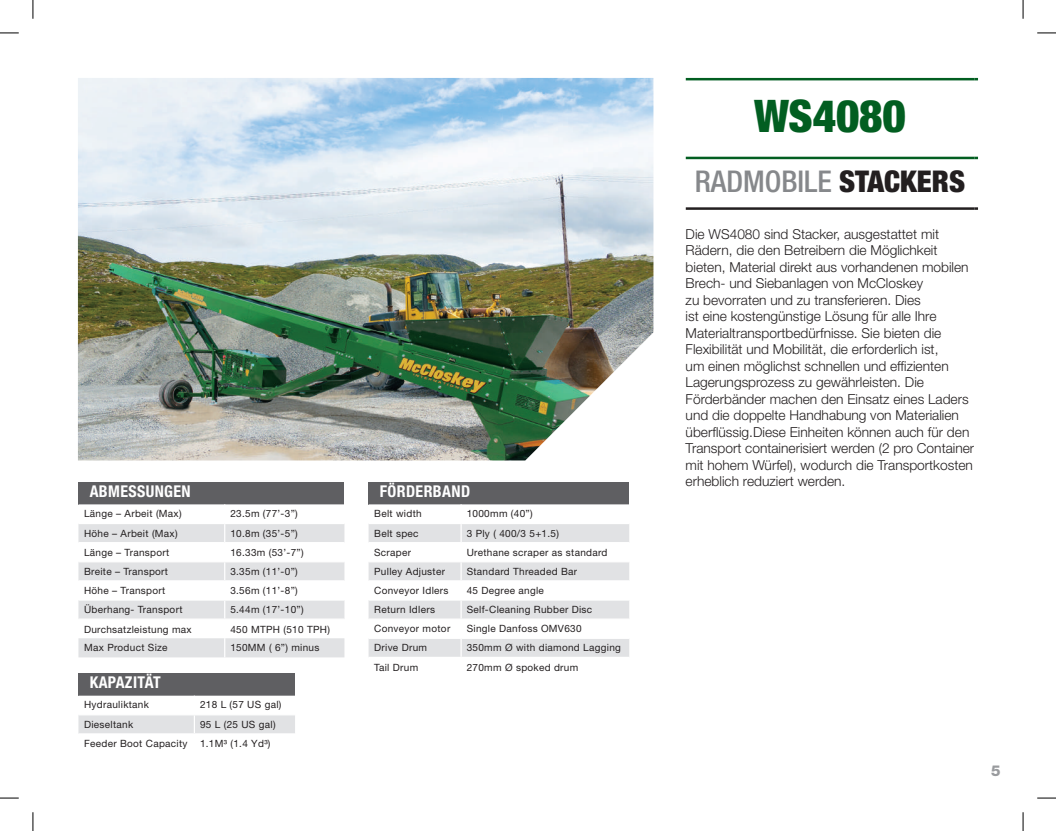
<style>
.page{position:relative;width:1056px;height:831px;background:#fff}
.page>*{position:absolute;margin:0;border:0;box-sizing:border-box;transform-origin:0 0}
.t1{font:900 condensed 45px "Helvetica Neue LT Std";letter-spacing:-.005em;color:#025e21}
.t2{font:500 condensed 30px "Helvetica Neue LT Std";color:#86888b}
.t3{font:700 condensed 16.25px "Helvetica Neue LT Std";letter-spacing:.025em;color:#fff}
.t4{font:800 15px "Helvetica Neue LT Std";color:#999b9e}
.t5{font:300 13.75px/16.5px "Helvetica Neue LT Std";color:#231f20}
.t6{font:10px/19.5px "Helvetica Neue LT Std";letter-spacing:.03em;color:#231f20}
.s1{font-weight:900;color:#231f20}
</style>
<div class="page">
<img style="left:78px;top:78px;width:575px;height:382px">
<hr style="left:686px;top:78px;width:288px;height:2px;background:#025e21">
<hr style="left:686px;top:157px;width:288px;height:2px;background:#025e21">
<hr style="left:686px;top:207px;width:288px;height:3px;background:#231f20">
<svg style="left:974px;top:207px;width:4px;height:3px"></svg>
<div style="left:78px;top:482px;width:266px;height:22px;background:#5f5f62"></div>
<svg style="left:78px;top:504px;width:266px;height:1px"></svg>
<svg style="left:78px;top:524px;width:266px;height:133px;fill:#e1e2e4"></svg>
<hr style="left:78px;top:542px;width:147px;height:1px;background:#fff">
<hr style="left:225px;top:542px;width:119px;height:1px;background:#fff">
<hr style="left:78px;top:561px;width:147px;height:1px;background:#fff">
<hr style="left:225px;top:561px;width:119px;height:1px;background:#fff">
<hr style="left:78px;top:580px;width:147px;height:1px;background:#fff">
<hr style="left:225px;top:580px;width:119px;height:1px;background:#fff">
<hr style="left:78px;top:599px;width:147px;height:2px;background:#fff">
<hr style="left:225px;top:599px;width:119px;height:2px;background:#fff">
<hr style="left:78px;top:618px;width:147px;height:2px;background:#fff">
<hr style="left:225px;top:618px;width:119px;height:2px;background:#fff">
<svg style="left:224px;top:504px;width:1px;height:153px"></svg>
<div style="left:78px;top:673px;width:217px;height:23px;background:#5f5f62"></div>
<svg style="left:78px;top:715px;width:217px;height:19px"></svg>
<div style="left:369px;top:482px;width:260px;height:22px;background:#5f5f62"></div>
<svg style="left:369px;top:504px;width:260px;height:153px"></svg>
<svg style="left:0;top:32px;width:19px;height:2px"></svg>
<svg style="left:1037px;top:32px;width:19px;height:2px"></svg>
<svg style="left:0;top:797px;width:19px;height:2px"></svg>
<svg style="left:1037px;top:797px;width:19px;height:2px"></svg>
<svg style="left:32px;top:0;width:2px;height:19px"></svg>
<svg style="left:32px;top:812px;width:2px;height:19px"></svg>
<svg style="left:1022px;top:0;width:2px;height:19px"></svg>
<svg style="left:1022px;top:812px;width:2px;height:19px"></svg>
<p class="t3" style="left:90px;top:481px;width:103px">ABMESSUNGEN</p>
<p class="t6" style="left:84px;top:504px;width:99px">Länge – Arbeit (Max)</p>
<p class="t6" style="left:230px;top:504px;width:69px">23.5m (77’-3”)</p>
<p class="t6" style="left:84px;top:523px;width:95px">Höhe – Arbeit (Max)</p>
<p class="t6" style="left:230px;top:523px;width:69px">10.8m (35’-5”)</p>
<p class="t6" style="left:84px;top:542px;width:87px">Länge – Transport</p>
<p class="t6" style="left:230px;top:542px;width:75px">16.33m (53’-7”)</p>
<p class="t6" style="left:84px;top:561px;width:86px">Breite – Transport</p>
<p class="t6" style="left:230px;top:561px;width:69px">3.35m (11’-0”)</p>
<p class="t6" style="left:84px;top:580px;width:83px">Höhe – Transport</p>
<p class="t6" style="left:230px;top:580px;width:69px">3.56m (11’-8”)</p>
<p class="t6" style="left:84px;top:600px;width:100px">Überhang- Transport</p>
<p class="t6" style="left:230px;top:600px;width:75px">5.44m (17’-10”)</p>
<p class="t6" style="left:84px;top:619px;width:109px">Durchsatzleistung max</p>
<p class="t6" style="left:230px;top:619px;width:101px">450 MTPH (510 TPH)</p>
<p class="t6" style="left:84px;top:638px;width:85px">Max Product Size</p>
<p class="t6" style="left:230px;top:638px;width:91px">150MM ( 6”) minus</p>
<p class="t3" style="left:90px;top:672px;width:73px">KAPAZITÄT</p>
<p class="t6" style="left:84px;top:695px;width:66px">Hydrauliktank</p>
<p class="t6" style="left:200px;top:695px;width:83px">218 L (57 US gal)</p>
<p class="t6" style="left:84px;top:714px;width:51px">Dieseltank</p>
<p class="t6" style="left:84px;top:714px;width:193px;text-indent:116px">95 L (25 US gal)<br>Feeder Boot Capacity 1.1M³ (1.4 Yd³)</p>
<p class="t3" style="left:380px;top:481px;width:92px">FÖRDERBAND</p>
<p class="t6" style="left:374px;top:504px;width:49px">Belt width</p>
<p class="t6" style="left:467px;top:504px;width:67px">1000mm (40”)</p>
<p class="t6" style="left:374px;top:523px;width:46px">Belt spec</p>
<p class="t6" style="left:467px;top:523px;width:94px">3 Ply ( 400/3 5+1.5)</p>
<p class="t6" style="left:374px;top:542px;width:38px">Scraper</p>
<p class="t6" style="left:467px;top:542px;width:142px">Urethane scraper as standard</p>
<p class="t6" style="left:374px;top:561px;width:72px">Pulley Adjuster</p>
<p class="t6" style="left:467px;top:561px;width:112px">Standard Threaded Bar</p>
<p class="t6" style="left:374px;top:580px;width:76px">Conveyor Idlers</p>
<p class="t6" style="left:467px;top:580px;width:79px">45 Degree angle</p>
<p class="t6" style="left:374px;top:600px;width:62px">Return Idlers</p>
<p class="t6" style="left:467px;top:600px;width:127px">Self-Cleaning Rubber Disc</p>
<p class="t6" style="left:374px;top:619px;width:78px">Conveyor motor</p>
<p class="t6" style="left:467px;top:619px;width:116px">Single Danfoss OMV630</p>
<p class="t6" style="left:374px;top:638px;width:54px">Drive Drum</p>
<p class="t6" style="left:467px;top:638px;width:156px">350mm Ø with diamond Lagging</p>
<p class="t6" style="left:374px;top:657px;width:46px">Tail Drum</p>
<p class="t6" style="left:467px;top:657px;width:113px">270mm Ø spoked drum</p>
<h1 class="t1" style="left:754px;top:89px;width:153px">WS4080</h1>
<h2 class="t2" style="left:695px;top:163px;width:272px">RADMOBILE <span class="s1">STACKERS</span></h2>
<p class="t5" style="left:686px;top:225px;width:290px">Die WS4080 sind Stacker, ausgestattet mit Rädern, die den Betreibern die Möglichkeit bieten, Material direkt aus vorhandenen mobilen Brech- und Siebanlagen von McCloskey<br>zu bevorraten und zu transferieren. Dies<br>ist eine kostengünstige Lösung für alle Ihre Materialtransportbedürfnisse. Sie bieten die Flexibilität und Mobilität, die erforderlich ist,<br>um einen möglichst schnellen und effizienten Lagerungsprozess zu gewährleisten. Die Förderbänder machen den Einsatz eines Laders und die doppelte Handhabung von Materialien überflüssig.Diese Einheiten können auch für den Transport containerisiert werden (2 pro Container mit hohem Würfel), wodurch die Transportkosten erheblich reduziert werden.</p>
<p class="t4" style="left:991px;top:761px;width:11px">5</p>
</div>
